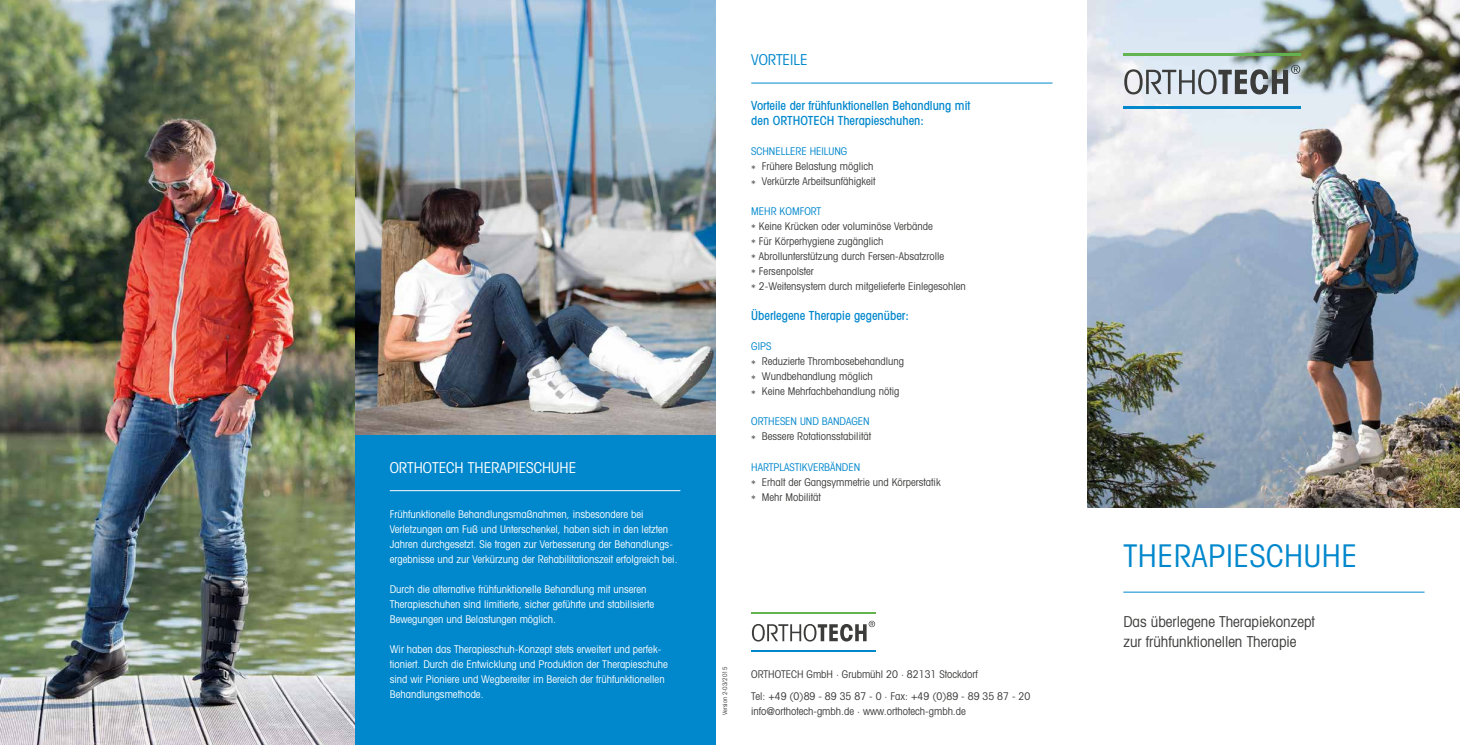
<style>
.page{position:relative;width:1460px;height:745px;background:#fff}
.page>*{position:absolute;margin:0;border:0;box-sizing:border-box;transform-origin:0 0}
.t1{font:condensed 31.25px "Avant Garde";letter-spacing:.02em;color:#0087cc}
.t2{font:condensed 15px/20px "Avant Garde";color:#3c3c3b}
.t3{font:condensed 15px "Avant Garde";color:#fff}
.t4{font:condensed 15px "Avant Garde";color:#0087cc}
.t5{font:500 condensed 12.5px/15px "Avant Garde";color:#0087cc}
.t6{font:condensed 10.62px/15px "Avant Garde";color:#fff}
.t7{font:condensed 10.62px/15px "Avant Garde";color:#3c3c3b}
.t8{font:condensed 10.62px "Avant Garde";color:#0087cc}
.t9{font:condensed 6.25px "Avant Garde";color:#3c3c3b}
</style>
<div class="page">
<div style="left:354px;top:16px;width:362px;height:728px;background:#0087cc"></div>
<img style="left:1088px;top:0;width:372px;height:507px">
<img style="left:354px;top:0;width:362px;height:434px">
<img style="left:0;top:0;width:354px;height:744px">
<hr style="left:751px;top:83px;width:301px;height:1px;background:#0087cc">
<hr style="left:1123px;top:591px;width:301px;height:1px;background:#0087cc">
<hr style="left:1123px;top:53px;width:177px;height:2px;background:#63b450">
<hr style="left:1123px;top:106px;width:177px;height:3px;background:#0087cc">
<svg style="left:1124px;top:65px;width:176px;height:29px;background:#a7aeb4"></svg>
<hr style="left:751px;top:612px;width:124px;height:2px;background:#63b450">
<hr style="left:751px;top:649px;width:124px;height:2px;background:#0087cc">
<svg style="left:752px;top:620px;width:123px;height:21px"></svg>
<hr style="left:390px;top:490px;width:290px;height:1px;background:#fff">
<h2 class="t3" style="left:390px;top:457px;width:188px">ORTHOTECH THERAPIESCHUHE</h2>
<p class="t6" style="left:390px;top:506px;width:289px">Frühfunktionelle Behandlungsmaßnahmen, insbesondere bei Verletzungen am Fuß und Unterschenkel, haben sich in den letzten Jahren durchgesetzt. Sie tragen zur Verbesserung der Behandlungs&shy;ergebnisse und zur Verkürzung der Rehabilitationszeit erfolgreich bei.</p>
<p class="t6" style="left:390px;top:581px;width:266px">Durch die alternative frühfunktionelle Behandlung mit unseren<br>Therapieschuhen sind limitierte, sicher geführte und stabilisierte<br>Bewegungen und Belastungen möglich.</p>
<p class="t6" style="left:390px;top:641px;width:279px">Wir haben das Therapieschuh-Konzept stets erweitert und perfek&shy;tioniert. Durch die Entwicklung und Produktion der Therapieschuhe sind wir Pioniere und Wegbereiter im Bereich der frühfunktionellen Behandlungsmethode.</p>
<h2 class="t4" style="left:751px;top:50px;width:58px">VORTEILE</h2>
<p class="t5" style="left:751px;top:98px;width:220px">Vorteile der frühfunktionellen Behandlung mit den ORTHOTECH Therapieschuhen:</p>
<p class="t8" style="left:751px;top:145px;width:98px">SCHNELLERE HEILUNG</p>
<p class="t7" style="left:751px;top:158px;width:126px">* Frühere Belastung möglich * Verkürzte Arbeitsunfähigkeit</p>
<p class="t8" style="left:751px;top:205px;width:72px">MEHR KOMFORT</p>
<p class="t7" style="left:751px;top:218px;width:216px">* Keine Krücken oder voluminöse Verbände<br>* Für Körperhygiene zugänglich<br>* Abrollunterstützung durch Fersen-Absatzrolle<br>* Fersenpolster<br>* 2-Weitensystem durch mitgelieferte Einlegesohlen</p>
<p class="t5" style="left:751px;top:308px;width:159px">Überlegene Therapie gegenüber:</p>
<p class="t8" style="left:751px;top:340px;width:22px">GIPS</p>
<p class="t7" style="left:751px;top:353px;width:154px">* Reduzierte Thrombosebehandlung * Wundbehandlung möglich<br>* Keine Mehrfachbehandlung nötig</p>
<p class="t8" style="left:751px;top:415px;width:120px">ORTHESEN UND BANDAGEN</p>
<p class="t7" style="left:751px;top:428px;width:121px">* Bessere Rotationsstabilität</p>
<p class="t8" style="left:751px;top:460px;width:111px">HARTPLASTIKVERBÄNDEN</p>
<p class="t7" style="left:751px;top:473px;width:191px">* Erhalt der Gangsymmetrie und Körperstatik * Mehr Mobilität</p>
<p class="t9" style="left:721px;top:714px;width:49px;rotate:-90deg">Version 2-03/2015</p>
<p class="t7" style="left:751px;top:662px;width:281px;line-height:22.1px">ORTHOTECH GmbH · Grubmühl 20 · 82131 Stockdorf<br>Tel: +49 (0)89 - 89 35 87 - 0 · Fax: +49 (0)89 - 89 35 87 - 20</p>
<p class="t7" style="left:751px;top:702px;width:216px">info@orthotech-gmbh.de · www.orthotech-gmbh.de</p>
<h1 class="t1" style="left:1123px;top:536px;width:235px">THERAPIESCHUHE</h1>
<h2 class="t2" style="left:1123px;top:611px;width:193px">Das überlegene Therapiekonzept zur frühfunktionellen Therapie</h2>
</div>
